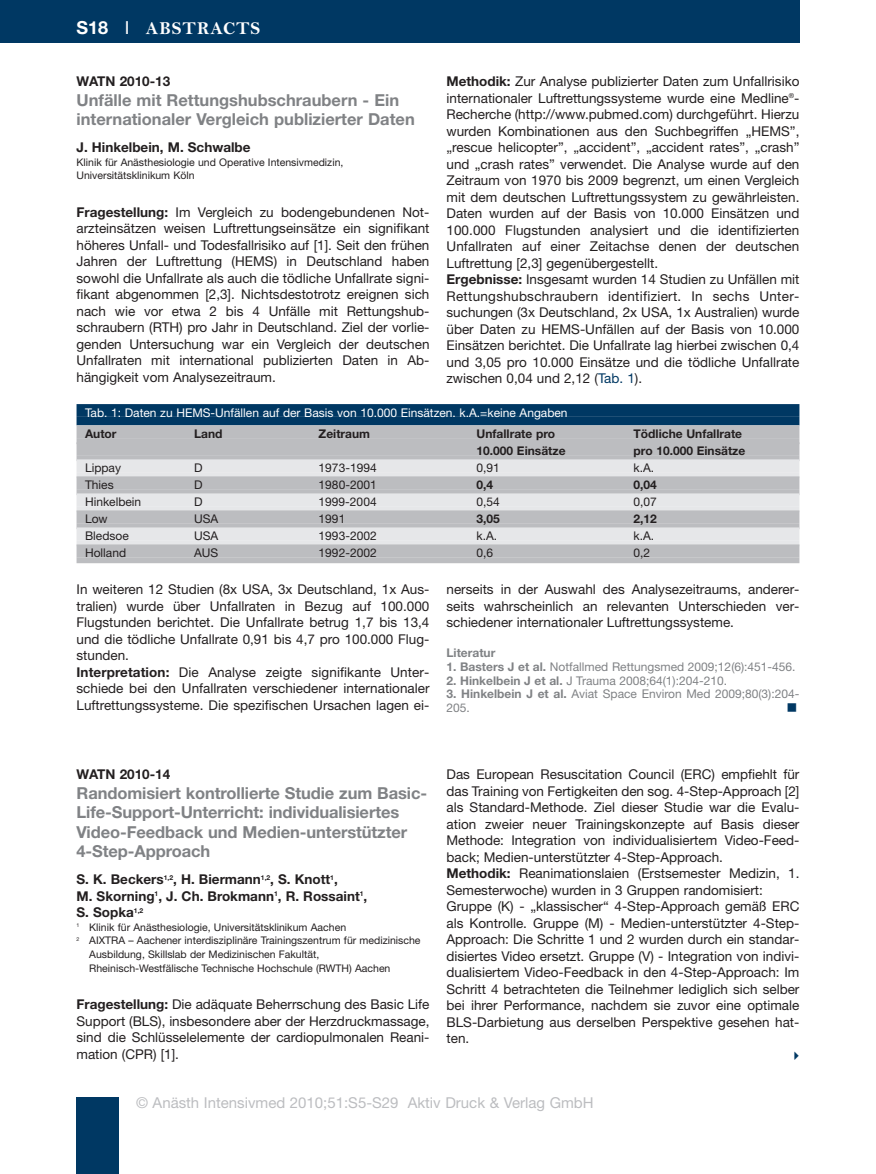
<style>
.page{position:relative;width:876px;height:1174px;background:#fff}
.page>*{position:absolute;margin:0;border:0;box-sizing:border-box;transform-origin:0 0}
.t1{font:18px "Bell MT Bold";letter-spacing:.055em;color:#fff}
.t2{font:700 16.5px/19.5px "Helvetica Neue";letter-spacing:-.005em;color:#808285}
.t3{font:15px "Helvetica Neue";color:#bcbdc0}
.t4{font:13.5px/16.5px "Helvetica Neue";color:#231f20;text-align:justify}
.t5{font:700 13.5px/16.5px "Helvetica Neue";color:#231f20}
.t6{font:12px/13.5px "Helvetica Neue";color:#808285}
.t7{font:12px "Helvetica Neue";color:#231f20}
.t8{font:700 12px "Helvetica Neue";color:#231f20}
.t9{font:12px "Helvetica Neue";color:#fff}
.t10{font:700 12px "Helvetica Neue";color:#808285}
.t11{font:10.5px/13.5px "Helvetica Neue";color:#231f20}
.s1{font-family:"Helvetica Neue";font-weight:700}
.s2{font-family:"Helvetica Neue"}
.s3{font-weight:700}
.s4{color:#003863}
</style>
<div class="page">
<div style="left:0;top:0;width:799px;height:43px;background:#003863"></div>
<div style="left:77px;top:1097px;width:42px;height:77px;background:#003863"></div>
<div style="left:77px;top:404px;width:722px;height:166px;background:linear-gradient(to right,#fff,#fff)"></div>
<div style="left:77px;top:404px;width:722px;height:13px;background:#003863"></div>
<div style="left:77px;top:417px;width:722px;height:8px;background:#003863"></div>
<div style="left:77px;top:425px;width:722px;height:13px;background:#bcbdc0"></div>
<div style="left:77px;top:438px;width:722px;height:6px;background:#bcbdc0"></div>
<div style="left:77px;top:442px;width:722px;height:13px;background:#bcbdc0"></div>
<div style="left:77px;top:455px;width:722px;height:6px;background:#bcbdc0"></div>
<div style="left:77px;top:459px;width:722px;height:13px;background:#e6e7e9"></div>
<div style="left:77px;top:472px;width:722px;height:6px;background:#e6e7e9"></div>
<div style="left:77px;top:476px;width:722px;height:13px;background:#bcbdc0"></div>
<div style="left:77px;top:489px;width:722px;height:6px;background:#bcbdc0"></div>
<div style="left:77px;top:493px;width:722px;height:13px;background:#e6e7e9"></div>
<div style="left:77px;top:506px;width:722px;height:6px;background:#e6e7e9"></div>
<div style="left:77px;top:510px;width:722px;height:13px;background:#bcbdc0"></div>
<div style="left:77px;top:523px;width:722px;height:6px;background:#bcbdc0"></div>
<div style="left:77px;top:527px;width:722px;height:13px;background:#e6e7e9"></div>
<div style="left:77px;top:540px;width:722px;height:6px;background:#e6e7e9"></div>
<div style="left:77px;top:544px;width:722px;height:13px;background:#bcbdc0"></div>
<div style="left:77px;top:557px;width:722px;height:6px;background:#bcbdc0"></div>
<h1 class="t1" style="left:77px;top:17px;width:185px"><span class="s1">S18</span> <span class="s2">I</span> ABSTRACTS</h1>
<p class="t4" style="left:446px;top:74px;width:355px;text-align:left"><span class="s3">Methodik:</span> Zur Analyse publizierter Daten zum Unfallrisiko internationaler Luftrettungssysteme wurde eine Medline<sup>®</sup>- Recherche (http://www.pubmed.com) durchgeführt. Hierzu wurden Kombinationen aus den Suchbegriffen „HEMS”, „rescue helicopter”, „accident”, „accident rates”, „crash” und „crash rates” verwendet. Die Analyse wurde auf den Zeitraum von 1970 bis 2009 begrenzt, um einen Vergleich mit dem deutschen Luftrettungssystem zu gewährleisten.<br>Daten wurden auf der Basis von 10.000 Einsätzen und 100.000 Flugstunden analysiert und die identifizierten Unfallraten auf einer Zeitachse denen der deutschen Luftrettung [2,3] gegenübergestellt.<br><span class="s3">Ergebnisse:</span> Insgesamt wurden 14 Studien zu Unfällen mit Rettungshubschraubern identifiziert. In sechs Unter - suchungen (3x Deutschland, 2x USA, 1x Australien) wurde über Daten zu HEMS-Unfällen auf der Basis von 10.000<br>Einsätzen berichtet. Die Unfallrate lag hierbei zwischen 0,4 und 3,05 pro 10.000 Einsätze und die tödliche Unfallrate zwischen 0,04 und 2,12 (<span class="s4">Tab. 1</span>).</p>
<p class="t9" style="left:85px;top:408px;width:484px">Tab. 1: Daten zu HEMS-Unfällen auf der Basis von 10.000 Einsätzen. k.A.=keine Angaben</p>
<p class="t8" style="left:85px;top:429px;width:33px">Autor</p>
<p class="t8" style="left:194px;top:429px;width:30px">Land</p>
<p class="t8" style="left:319px;top:429px;width:53px">Zeitraum</p>
<p class="t8" style="left:477px;top:429px;width:80px">Unfallrate pro</p>
<p class="t8" style="left:634px;top:429px;width:110px">Tödliche Unfallrate</p>
<p class="t8" style="left:477px;top:446px;width:91px">10.000 Einsätze</p>
<p class="t8" style="left:634px;top:446px;width:113px">pro 10.000 Einsätze</p>
<p class="t7" style="left:85px;top:463px;width:38px">Lippay</p>
<p class="t7" style="left:194px;top:463px;width:10px">D</p>
<p class="t7" style="left:319px;top:463px;width:60px">1973-1994</p>
<p class="t7" style="left:477px;top:463px;width:25px">0,91</p>
<p class="t7" style="left:634px;top:463px;width:22px">k.A.</p>
<p class="t7" style="left:85px;top:480px;width:30px">Thies</p>
<p class="t7" style="left:194px;top:480px;width:10px">D</p>
<p class="t7" style="left:319px;top:480px;width:60px">1980-2001</p>
<p class="t8" style="left:477px;top:480px;width:18px">0,4</p>
<p class="t8" style="left:634px;top:480px;width:25px">0,04</p>
<p class="t7" style="left:85px;top:497px;width:58px">Hinkelbein</p>
<p class="t7" style="left:194px;top:497px;width:10px">D</p>
<p class="t7" style="left:319px;top:497px;width:60px">1999-2004</p>
<p class="t7" style="left:477px;top:497px;width:25px">0,54</p>
<p class="t7" style="left:634px;top:497px;width:25px">0,07</p>
<p class="t7" style="left:85px;top:514px;width:24px">Low</p>
<p class="t7" style="left:194px;top:514px;width:26px">USA</p>
<p class="t7" style="left:319px;top:514px;width:28px">1991</p>
<p class="t8" style="left:477px;top:514px;width:25px">3,05</p>
<p class="t8" style="left:634px;top:514px;width:25px">2,12</p>
<p class="t7" style="left:85px;top:531px;width:45px">Bledsoe</p>
<p class="t7" style="left:194px;top:531px;width:26px">USA</p>
<p class="t7" style="left:319px;top:531px;width:60px">1993-2002</p>
<p class="t7" style="left:477px;top:531px;width:22px">k.A.</p>
<p class="t7" style="left:634px;top:531px;width:22px">k.A.</p>
<p class="t7" style="left:85px;top:548px;width:43px">Holland</p>
<p class="t7" style="left:194px;top:548px;width:26px">AUS</p>
<p class="t7" style="left:319px;top:548px;width:60px">1992-2002</p>
<p class="t7" style="left:477px;top:548px;width:18px">0,6</p>
<p class="t7" style="left:634px;top:548px;width:18px">0,2</p>
<p class="t5" style="left:77px;top:74px;width:95px">WATN 2010-13</p>
<p class="t2" style="left:77px;top:92px;width:340px">Unfälle mit Rettungshubschraubern - Ein internationaler Vergleich publizierter Daten</p>
<p class="t5" style="left:77px;top:140px;width:176px">J. Hinkelbein, M. Schwalbe</p>
<p class="t11" style="left:77px;top:156px;width:268px">Klinik für Anästhesiologie und Operative Intensivmedizin,<br>Universitäts klinikum Köln</p>
<p class="t4" style="left:77px;top:205px;width:354px"><span class="s3">Fragestellung:</span> Im Vergleich zu bodengebundenen Not - arzt einsätzen weisen Luftrettungseinsätze ein signifikant höheres Unfall- und Todesfallrisiko auf [1]. Seit den frühen Jahren der Luftrettung (HEMS) in Deutschland haben sowohl die Unfallrate als auch die tödliche Unfall rate signi&shy;fikant abgenommen [2,3]. Nichtsdestotrotz ereignen sich nach wie vor etwa 2 bis 4 Unfälle mit Rettungs hub - schraubern (RTH) pro Jahr in Deutschland. Ziel der vorlie&shy;genden Untersuchung war ein Vergleich der deutschen Unfallraten mit international publizierten Daten in Ab - hängigkeit vom Analysezeitraum.</p>
<p class="t4" style="left:77px;top:582px;width:354px;text-align:left">In weiteren 12 Studien (8x USA, 3x Deutschland, 1x Aus - tralien) wurde über Unfallraten in Bezug auf 100.000<br>Flugstunden berichtet. Die Unfallrate betrug 1,7 bis 13,4 und die tödliche Unfallrate 0,91 bis 4,7 pro 100.000 Flug - stunden.<br><span class="s3">Interpretation:</span> Die Analyse zeigte signifikante Unter - schiede bei den Unfallraten verschiedener internationaler Luftrettungssysteme. Die spezifischen Ursachen lagen ei -</p>
<p class="t4" style="left:446px;top:582px;width:354px">nerseits in der Auswahl des Analysezeitraums, anderer&shy;seits wahrscheinlich an relevanten Unterschieden ver&shy;schiedener internationaler Luftrettungssysteme.</p>
<p class="t10" style="left:446px;top:649px;width:50px">Literatur</p>
<p class="t6" style="left:446px;top:661px;width:351px"><span class="s3">1. Basters J et al.</span> Notfallmed Rettungsmed 2009;12(6):451-456.</p>
<p class="t6" style="left:446px;top:674px;width:282px"><span class="s3">2. Hinkelbein J et al.</span> J Trauma 2008;64(1):204-210.</p>
<p class="t6" style="left:446px;top:688px;width:354px"><span class="s3">3. Hinkelbein J et al.</span> Aviat Space Environ Med 2009;80(3):204-<br>205.</p>
<p class="t5" style="left:77px;top:767px;width:95px">WATN 2010-14</p>
<p class="t2" style="left:77px;top:784px;width:352px">Randomisiert kontrollierte Studie zum Basic-Life-Support-Unterricht: individualisiertes Video-Feedback und Medien-unterstützter 4-Step-Approach</p>
<p class="t5" style="left:77px;top:872px;width:292px">S. K. Beckers<sup>1,2</sup>, H. Biermann<sup>1,2</sup>, S. Knott<sup>1</sup>,<br>M. Skorning<sup>1</sup>, J. Ch. Brokmann<sup>1</sup>, R. Rossaint<sup>1</sup>,<br>S. Sopka<sup>1,2</sup></p>
<p class="t11" style="left:77px;top:921px;width:271px"><sup>1</sup> Klinik für Anästhesiologie, Universitätsklinikum Aachen</p>
<p class="t11" style="left:77px;top:935px;width:346px"><sup>2</sup> AIXTRA – Aachener interdisziplinäre Trainingszentrum für medizinische</p>
<p class="t11" style="left:89px;top:948px;width:232px">Ausbildung, Skillslab der Medizinischen Fakultät,</p>
<p class="t11" style="left:89px;top:962px;width:303px">Rheinisch-Westfälische Technische Hochschule (RWTH) Aachen</p>
<p class="t4" style="left:77px;top:997px;width:354px"><span class="s3">Fragestellung:</span> Die adäquate Beherrschung des Basic Life Support (BLS), insbesondere aber der Herzdruckmassage, sind die Schlüsselelemente der cardiopulmonalen Reani - ma tion (CPR) [1].</p>
<p class="t4" style="left:446px;top:767px;width:354px;text-align:left">Das European Resuscitation Council (ERC) empfiehlt für das Training von Fertigkeiten den sog. 4-Step-Approach [2] als Standard-Methode. Ziel dieser Studie war die Eva lu - ation zweier neuer Trainingskonzepte auf Basis dieser Methode: Integration von individualisiertem Video-Feed - back; Medien-unterstützter 4-Step-Approach.<br><span class="s3">Methodik:</span> Reanimationslaien (Erstsemester Medizin, 1.<br>Se mesterwoche) wurden in 3 Gruppen randomisiert:<br>Gruppe (K) - „klassischer“ 4-Step-Approach gemäß ERC als Kontrolle. Gruppe (M) - Medien-unterstützter 4-Step-Approach: Die Schritte 1 und 2 wurden durch ein standar&shy;disiertes Video ersetzt. Gruppe (V) - Integration von indivi&shy;dualisiertem Video-Feed back in den 4-Step-Approach: Im Schritt 4 betrachteten die Teilnehmer lediglich sich selber bei ihrer Performance, nachdem sie zuvor eine optimale BLS-Darbietung aus derselben Perspektive gesehen hat&shy;ten.</p>
<p class="t3" style="left:136px;top:1097px;width:459px">© Anästh Intensivmed 2010;51:S5-S29 Aktiv Druck &amp; Verlag GmbH</p>
</div>
